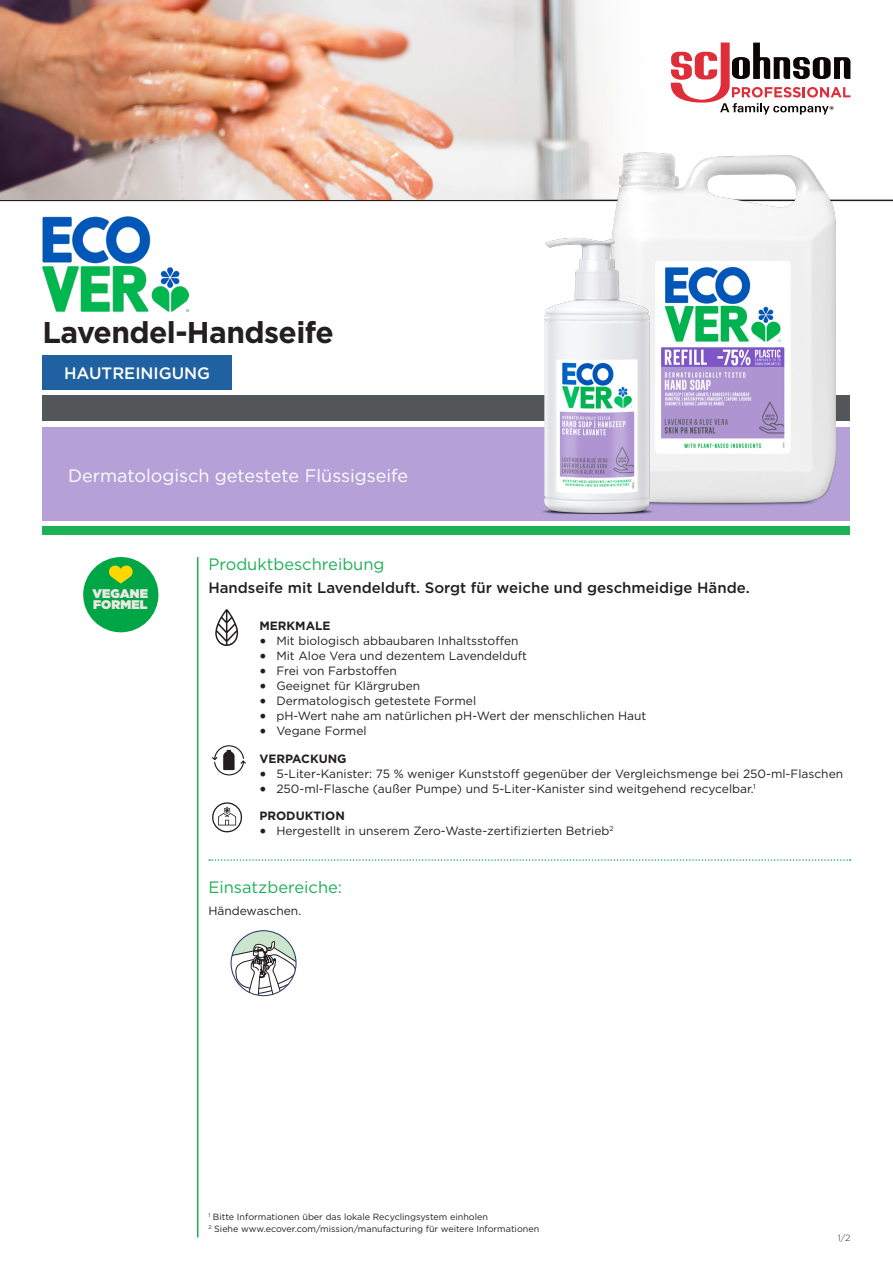
<style>
.page{position:relative;width:893px;height:1263px;background:#fff}
.page>*{position:absolute;margin:0;border:0;box-sizing:border-box;transform-origin:0 0}
.t1{font:700 30px "Gotham";letter-spacing:-.02em;color:#231f20}
._08_Copy_Prokyon_8_75_12__6{font:18px "Gotham";color:#fff}
.t2{font:16.5px "Gotham";color:#1db155}
.t3{font:500 16.5px "Gotham";color:#fff}
.t4{font:500 15px "Gotham";color:#231f20}
.t5{font:900 12.6px/10.5px "Gotham";color:#ede8e3}
.t6{font:12px "Gotham";color:#231f20}
.t7{font:700 12px "Gotham";color:#231f20}
.list{font:9px "Gotham";color:#231f20}
.t8{font:300 9px "Gotham";color:#231f20}
.s1{font-family:"Minion Pro";font-size:18px}
</style>
<div class="page">
<hr style="left:0;top:200px;width:893px;height:1px;background:#231f20">
<hr style="left:197px;top:557px;width:1px;height:680px;background:#1db155">
<div style="left:43px;top:526px;width:807px;height:9px;background:#1db155"></div>
<div style="left:43px;top:395px;width:807px;height:26px;background:#545759"></div>
<div style="left:43px;top:427px;width:807px;height:94px;background:#b5a1d8"></div>
<svg style="left:778px;top:57px;width:72px;height:58px"></svg>
<img style="left:43px;top:217px;width:145px;height:94px">
<img style="left:0;top:0;width:778px;height:200px">
<img style="left:611px;top:144px;width:225px;height:362px">
<img style="left:542px;top:234px;width:143px;height:281px">
<div style="left:83px;top:557px;width:75px;height:75px;background:#00a546;border-radius:50%"></div>
<svg style="left:109px;top:565px;width:24px;height:18px"></svg>
<div style="left:43px;top:355px;width:189px;height:34px;background:#2061a1"></div>
<svg style="left:209px;top:859px;width:642px;height:2px"></svg>
<svg style="left:215px;top:609px;width:23px;height:37px"></svg>
<svg style="left:212px;top:745px;width:34px;height:30px"></svg>
<svg style="left:212px;top:802px;width:30px;height:30px"></svg>
<svg style="left:231px;top:931px;width:65px;height:64px"></svg>
<div style="left:231px;top:931px;width:65px;height:65px;border:1px solid #1f3267;border-radius:50%"></div>
<p class="t1" style="left:43px;top:312px;width:293px">Lavendel-Handseife</p>
<p class="t3" style="left:64px;top:362px;width:148px">HAUTREINIGUNG</p>
<p class="_08_Copy_Prokyon_8_75_12__6" style="left:68px;top:464px;width:342px">Dermatologisch getestete Flüssigseife</p>
<p class="t5" style="left:93px;top:588px;width:57px">VEGANE<br>FORMEL</p>
<p class="t2" style="left:208px;top:554px;width:178px">Produktbeschreibung</p>
<p class="t4" style="left:208px;top:578px;width:543px">Handseife mit Lavendelduft. Sorgt für weiche und geschmeidige Hände.</p>
<p class="t7" style="left:259px;top:618px;width:73px">MERKMALE</p>
<p class="t6" style="left:259px;top:633px;width:261px"><span class="s1">•</span> Mit biologisch abbaubaren Inhaltsstoffen</p>
<p class="t6" style="left:259px;top:648px;width:269px"><span class="s1">•</span> Mit Aloe Vera und dezentem Lavendelduft</p>
<p class="t6" style="left:259px;top:663px;width:139px"><span class="s1">•</span> Frei von Farbstoffen</p>
<p class="t6" style="left:259px;top:678px;width:162px"><span class="s1">•</span> Geeignet für Klärgruben</p>
<p class="t6" style="left:259px;top:693px;width:218px"><span class="s1">•</span> Dermatologisch getestete Formel</p>
<p class="t6" style="left:259px;top:708px;width:389px"><span class="s1">•</span> pH-Wert nahe am natürlichen pH-Wert der menschlichen Haut</p>
<p class="t6" style="left:259px;top:723px;width:109px"><span class="s1">•</span> Vegane Formel</p>
<p class="t7" style="left:259px;top:750px;width:89px">VERPACKUNG</p>
<p class="t6" style="left:259px;top:766px;width:585px"><span class="s1">•</span> 5-Liter-Kanister: 75 % weniger Kunststoff gegenüber der Vergleichsmenge bei 250-ml-Flaschen</p>
<p class="t6" style="left:259px;top:781px;width:498px"><span class="s1">•</span> 250-ml-Flasche (außer Pumpe) und 5-Liter-Kanister sind weitgehend recycelbar.<sup>1</sup></p>
<p class="t7" style="left:259px;top:808px;width:87px">PRODUKTION</p>
<p class="t6" style="left:259px;top:823px;width:356px"><span class="s1">•</span> Hergestellt in unserem Zero-Waste-zertifizierten Betrieb<sup>2</sup></p>
<p class="t2" style="left:208px;top:877px;width:135px">Einsatzbereiche:</p>
<p class="t6" style="left:208px;top:903px;width:94px">Händewaschen.</p>
<p class="list" style="left:208px;top:1211px;width:281px"><sup>1</sup> Bitte Informationen über das lokale Recyclingsystem einholen</p>
<p class="list" style="left:208px;top:1223px;width:332px"><sup>2</sup> Siehe www.ecover.com/mission/manufacturing für weitere Informationen</p>
<p class="t8" style="left:838px;top:1232px;width:14px">1/2</p>
</div>
